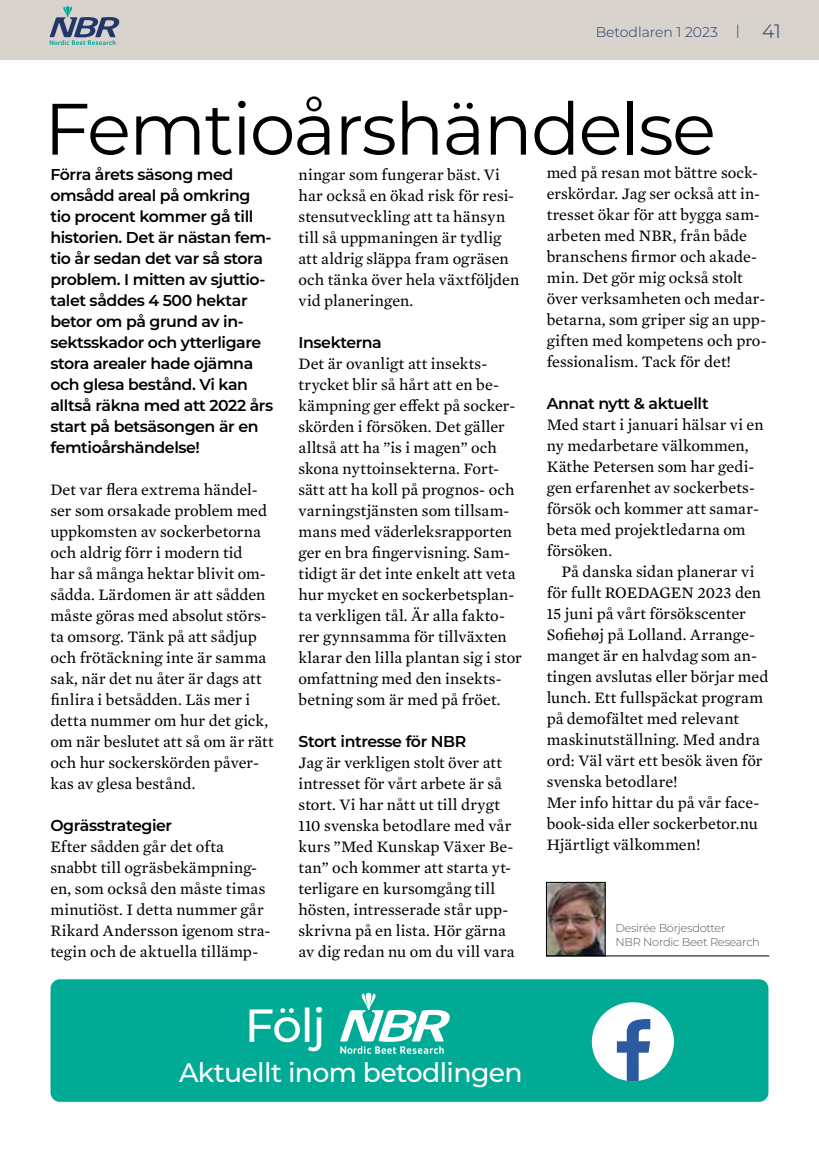
<style>
.page{position:relative;width:819px;height:1166px;background:#fff}
.page>*{position:absolute;margin:0;border:0;box-sizing:border-box;transform-origin:0 0}
.t1{font:72.62px "Montserrat";letter-spacing:-.025em;color:#000}
.t2{font:500 46.38px "Montserrat";color:#fff}
.t3{font:500 26.78px "Montserrat";letter-spacing:-.025em;color:#fff}
.t4{font:300 19.25px "Montserrat";color:#21366a}
.t5{font:16.28px/21px "Mercury Text G2";letter-spacing:.005em;color:#000}
.t6{font:600 15.75px/21px "Montserrat";letter-spacing:-.025em;color:#000}
.t7{font:300 14px "Montserrat";color:#21366a}
.t8{font:300 11.38px/14px "Montserrat";letter-spacing:-.025em;color:#575756}
.s1{font-size:14px}
</style>
<div class="page">
<div style="left:0;top:0;width:818px;height:60px;background:#d9d3cd"></div>
<svg style="left:50px;top:6px;width:69px;height:39px"></svg>
<img style="left:548px;top:884px;width:55px;height:70px">
<div style="left:546px;top:882px;width:59px;height:74px;border:1px solid #000"></div>
<hr style="left:546px;top:955px;width:223px;height:1px;background:#000">
<div style="left:50px;top:979px;width:718px;height:123px;background:#00aa95;border-radius:10px"></div>
<div style="left:50px;top:978px;width:719px;height:125px;border:1px solid #fff;border-radius:10px"></div>
<svg style="left:591px;top:1002px;width:83px;height:79px"></svg>
<svg style="left:340px;top:978px;width:109px;height:76px"></svg>
<p class="t7" style="left:595px;top:22px;width:124px">Betodlaren 1 2023</p>
<p class="t4" style="left:735px;top:18px;width:47px"><span class="s1">|</span> 41</p>
<h1 class="t1" style="left:44px;top:79px;width:673px">Femtioårshändelse</h1>
<p class="t6" style="left:50px;top:163px;width:224px">Förra årets säsong med omsådd areal på omkring tio procent kommer gå till historien. Det är nästan fem&shy;tio år sedan det var så stora problem. I mitten av sjuttio&shy;talet såddes 4 500 hektar betor om på grund av in&shy;sektsskador och ytterligare stora arealer hade ojämna och glesa bestånd. Vi kan alltså räkna med att 2022 års start på betsäsongen är en femtioårshändelse!</p>
<p class="t5" style="left:50px;top:478px;width:225px">Det var flera extrema händel&shy;ser som orsakade problem med uppkomsten av sockerbetorna och aldrig förr i modern tid<br>har så många hektar blivit om&shy;sådda. Lärdomen är att sådden måste göras med absolut störs&shy;ta omsorg. Tänk på att sådjup och frötäckning inte är samma sak, när det nu åter är dags att finlira i betsådden. Läs mer i detta nummer om hur det gick, om när beslutet att så om är rätt och hur sockerskörden påver&shy;kas av glesa bestånd.</p>
<p class="t6" style="left:50px;top:814px;width:123px">Ogrässtrategier</p>
<p class="t5" style="left:50px;top:835px;width:221px">Efter sådden går det ofta snabbt till ogräsbekämpning&shy;en, som också den måste timas minutiöst. I detta nummer går<br>Rikard Andersson igenom stra&shy;tegin och de aktuella tillämp-</p>
<p class="t5" style="left:546px;top:161px;width:221px">med på resan mot bättre sock&shy;erskördar. Jag ser också att in&shy;tresset ökar för att bygga sam&shy;arbeten med NBR, från både branschens firmor och akade&shy;min. Det gör mig också stolt över verksamheten och medar&shy;betarna, som griper sig an upp&shy;giften med kompetens och pro&shy;fessionalism. Tack för det!</p>
<p class="t6" style="left:546px;top:392px;width:163px">Annat nytt &amp; aktuellt</p>
<p class="t5" style="left:546px;top:413px;width:218px">Med start i januari hälsar vi en ny medarbetare välkommen,<br>Käthe Petersen som har gedi&shy;gen erfarenhet av sockerbets&shy;försök och kommer att samar&shy;beta med projektledarna om försöken.</p>
<p class="t5" style="left:546px;top:560px;width:223px;text-indent:15px">På danska sidan planerar vi för fullt ROEDAGEN 2023 den<br>15 juni på vårt försökscenter<br>Sofiehøj på Lolland. Arrange&shy;manget är en halvdag som an&shy;tingen avslutas eller börjar med lunch. Ett fullspäckat program på demofältet med relevant maskinutställning. Med andra ord: Väl värt ett besök även för svenska betodlare!<br>Mer info hittar du på vår face&shy;book-sida eller sockerbetor.nu<br>Hjärtligt välkommen!</p>
<p class="t5" style="left:298px;top:163px;width:222px">ningar som fungerar bäst. Vi har också en ökad risk för resi&shy;stensutveckling att ta hänsyn till så uppmaningen är tydlig att aldrig släppa fram ogräsen och tänka över hela växtföljden vid planeringen.</p>
<p class="t6" style="left:298px;top:331px;width:85px">Insekterna</p>
<p class="t5" style="left:298px;top:352px;width:225px">Det är ovanligt att insekts&shy;trycket blir så hårt att en be&shy;kämpning ger effekt på socker&shy;skörden i försöken. Det gäller alltså att ha ”is i magen” och skona nyttoinsekterna. Fort&shy;sätt att ha koll på prognos- och varningstjänsten som tillsam&shy;mans med väderleksrapporten ger en bra fingervisning. Sam&shy;tidigt är det inte enkelt att veta hur mycket en sockerbetsplan&shy;ta verkligen tål. Är alla fakto&shy;rer gynnsamma för tillväxten klarar den lilla plantan sig i stor omfattning med den insekts&shy;betning som är med på fröet.</p>
<p class="t6" style="left:298px;top:730px;width:169px">Stort intresse för NBR</p>
<p class="t5" style="left:298px;top:751px;width:217px">Jag är verkligen stolt över att intresset för vårt arbete är så stort. Vi har nått ut till drygt<br>110 svenska betodlare med vår kurs ”Med Kunskap Växer Be&shy;tan” och kommer att starta yt&shy;terligare en kursomgång till hösten, intresserade står upp&shy;skrivna på en lista. Hör gärna av dig redan nu om du vill vara</p>
<p class="t8" style="left:615px;top:921px;width:146px">Desirée Börjesdotter<br>NBR Nordic Beet Research</p>
<h2 class="t2" style="left:245px;top:993px;width:82px">Följ</h2>
<h3 class="t3" style="left:179px;top:1053px;width:345px">Aktuellt inom betodlingen</h3>
</div>
